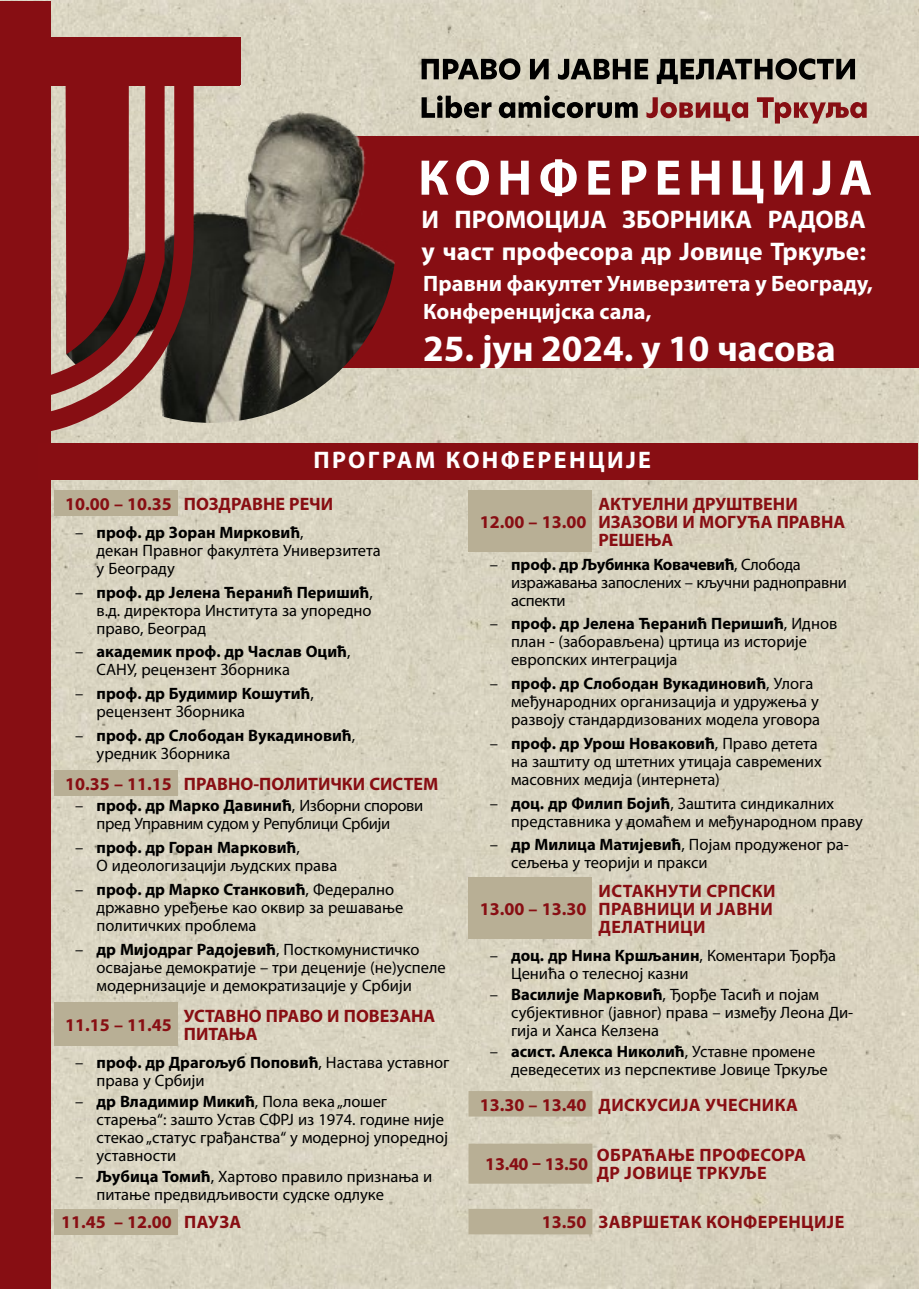
<style>
.page{position:relative;width:919px;height:1289px;background:#fff}
.page>*{position:absolute;margin:0;border:0;box-sizing:border-box;transform-origin:0 0}
.t1{font:700 50.55px "Myriad Pro";letter-spacing:.13em;color:#fff}
.t2{font:700 37.2px "Myriad Pro";color:#fff}
.t3{font:700 25.5px/31.7px "Myriad Pro";color:#fff}
.t4{font:700 24px "Myriad Pro";letter-spacing:.1em;color:#fff}
.t5{font:700 22.35px/27.8px "Myriad Pro";color:#fff}
.t6{font:700 18px/18px "Myriad Pro";color:#880e13}
.t7{font:700 18px/18px "Myriad Pro";letter-spacing:.02em;color:#880e13}
.t8{font:16.5px/18px "Myriad Pro";color:#000}
.t9{font:16.5px/18px "Myriad Pro";letter-spacing:-.02em;color:#000}
.t10{font:700 16.5px/18px "Myriad Pro";color:#000}
.s1{font-weight:700}
.s2{font-weight:400}
</style>
<div class="page">
<img style="left:0;top:0;width:918px;height:1288px">
<div style="left:312px;top:137px;width:606px;height:231px;background:#870e13"></div>
<img style="left:259px;top:107px;width:137px;height:316px">
<svg style="left:51px;top:28px;width:208px;height:28px;background:#a65955"></svg>
<svg style="left:51px;top:56px;width:208px;height:387px;background:#8e5752"></svg>
<div style="left:0;top:1px;width:51px;height:1287px;background:#870e13"></div>
<svg style="left:421px;top:58px;width:445px;height:66px;background:#9f9285"></svg>
<div style="left:54px;top:490px;width:124px;height:25px;background:#b8af95"></div>
<div style="left:54px;top:770px;width:124px;height:26px;background:#b8af95"></div>
<div style="left:54px;top:1002px;width:124px;height:43px;background:#b8af95"></div>
<div style="left:54px;top:1208px;width:124px;height:26px;background:#b8af95"></div>
<div style="left:468px;top:490px;width:124px;height:61px;background:#b8af95"></div>
<div style="left:468px;top:877px;width:124px;height:61px;background:#b8af95"></div>
<svg style="left:468px;top:1091px;width:124px;height:143px;background:#c4bca5"></svg>
<div style="left:38px;top:443px;width:880px;height:36px;background:#880e13"></div>
<h1 class="t1" style="left:418px;top:145px;width:455px">КОНФЕРЕНЦИЈА</h1>
<h3 class="t3" style="left:421px;top:203px;width:446px">И ПРОМОЦИЈА ЗБОРНИКА РАДОВА у част професора др Јовице Тркуље:</h3>
<h3 class="t5" style="left:423px;top:269px;width:451px">Правни факултет Универзитета у Београду,<br>Конференцијска сала,</h3>
<h2 class="t2" style="left:423px;top:324px;width:414px">25. јун 2024. у 10 часова</h2>
<h3 class="t4" style="left:313px;top:444px;width:339px">ПРОГРАМ КОНФЕРЕНЦИЈЕ</h3>
<p class="t6" style="left:65px;top:494px;width:269px">10.00 – 10.35 ПОЗДРАВНЕ РЕЧИ</p>
<p class="t8" style="left:97px;top:523px;width:285px;text-indent:-21px">– <span class="s1">проф. др Зоран Мирковић</span>,<br>декан Правног факултета Универзитета у Београду</p>
<p class="t8" style="left:97px;top:582px;width:278px;text-align:justify;text-indent:-21px">– <span class="s1">проф. др Јелена Ћеранић Перишић</span>, в.д. директора Института за упоредно право, Београд</p>
<p class="t10" style="left:97px;top:642px;width:255px;text-indent:-21px"><span class="s2">–</span> академик проф. др Часлав Оцић<span class="s2">,<br>САНУ, рецензент Зборника</span></p>
<p class="t10" style="left:97px;top:684px;width:219px;text-indent:-21px"><span class="s2">–</span> проф. др Будимир Кошутић<span class="s2">, рецензент Зборника</span></p>
<p class="t10" style="left:97px;top:725px;width:260px;text-indent:-21px"><span class="s2">–</span> проф. др Слободан Вукадиновић<span class="s2">, уредник Зборника</span></p>
<p class="t6" style="left:65px;top:774px;width:374px">10.35 – 11.15 ПРАВНО-ПОЛИТИЧКИ СИСТЕМ</p>
<p class="t9" style="left:97px;top:796px;width:328px;text-indent:-21px">– <span class="s1">проф. др Марко Давинић</span>, Изборни спорови пред Управним судом у Републици Србији</p>
<p class="t8" style="left:97px;top:838px;width:242px;text-indent:-21px">– <span class="s1">проф. др Горан Марковић</span>,<br>О идеологизацији људских права</p>
<p class="t8" style="left:97px;top:879px;width:308px;text-indent:-21px">– <span class="s1">проф. др Марко Станковић</span>, Федерално државно уређење као оквир за решавање политичких проблема</p>
<p class="t8" style="left:97px;top:939px;width:350px;text-indent:-21px">– <span class="s1">др Мијодраг Радојевић</span>, Посткомунистичко освајање демократије – три деценије (не)успеле модернизације и демократизације у Србији</p>
<p class="t6" style="left:65px;top:1015px;width:108px">11.15 – 11.45</p>
<p class="t6" style="left:184px;top:1006px;width:253px">УСТАВНО ПРАВО И ПОВЕЗАНА<br>ПИТАЊА</p>
<p class="t8" style="left:97px;top:1052px;width:354px;text-indent:-21px">– <span class="s1">проф. др Драгољуб Поповић</span>, Настава уставног права у Србији</p>
<p class="t8" style="left:97px;top:1091px;width:353px;text-indent:-21px">– <span class="s1">др Владимир Микић</span>, Пола века „лошег старења“: зашто Устав СФРЈ из 1974. године није стекао „статус грађанства“ у модерној упоредној уставности</p>
<p class="t8" style="left:97px;top:1166px;width:337px;text-indent:-21px">– <span class="s1">Љубица Томић</span>, Хартово правило признања и питање предвидљивости судске одлуке</p>
<p class="t6" style="left:61px;top:1212px;width:182px">11.45 – 12.00 ПАУЗА</p>
<p class="t6" style="left:598px;top:494px;width:248px">АКТУЕЛНИ ДРУШТВЕНИ<br>ИЗАЗОВИ И МОГУЋА ПРАВНА<br>РЕШЕЊА</p>
<p class="t9" style="left:511px;top:554px;width:337px;text-indent:-21px">– <span class="s1">проф. др Љубинка Ковачевић</span>, Слобода изражавања запослених – кључни радноправни аспекти</p>
<p class="t8" style="left:511px;top:614px;width:328px;text-indent:-21px">– <span class="s1">проф. др Јелена Ћеранић Перишић</span>, Иднов план - (заборављена) цртица из историје европских интеграција</p>
<p class="t8" style="left:511px;top:674px;width:311px;text-indent:-21px">– <span class="s1">проф. др Слободан Вукадиновић</span>, Улога међународних организација и удружења у развоју стандардизованих модела уговора</p>
<p class="t8" style="left:511px;top:734px;width:312px;text-indent:-21px">– <span class="s1">проф. др Урош Новаковић</span>, Право детета на заштиту од штетних утицаја савремених масовних медија (интернета)</p>
<p class="t8" style="left:511px;top:793px;width:353px;text-indent:-21px">– <span class="s1">доц. др Филип Бојић</span>, Заштита синдикалних представника у домаћем и међународном праву</p>
<p class="t8" style="left:511px;top:835px;width:339px;text-indent:-21px">– <span class="s1">др Милица Матијевић</span>, Појам продуженог ра&shy;сељења у теорији и пракси</p>
<p class="t6" style="left:479px;top:899px;width:108px">13.00 – 13.30</p>
<p class="t6" style="left:479px;top:512px;width:108px">12.00 – 13.00</p>
<p class="t7" style="left:598px;top:881px;width:178px">ИСТАКНУТИ СРПСКИ<br>ПРАВНИЦИ И ЈАВНИ<br>ДЕЛАТНИЦИ</p>
<p class="t8" style="left:511px;top:946px;width:327px;text-indent:-21px">– <span class="s1">доц. др Нина Кршљанин</span>, Коментари Ђорђа<br>Ценића о телесној казни</p>
<p class="t8" style="left:511px;top:985px;width:344px;text-indent:-21px">– <span class="s1">Василије Марковић</span>, Ђорђе Тасић и појам субјективног (јавног) права – између Леона Ди&shy;гија и Ханса Келзена</p>
<p class="t8" style="left:511px;top:1042px;width:318px;text-indent:-21px">– <span class="s1">асист. Алекса Николић</span>, Уставне промене деведесетих из перспективе Јовице Тркуље</p>
<p class="t7" style="left:479px;top:1094px;width:320px">13.30 – 13.40 ДИСКУСИЈА УЧЕСНИКА</p>
<p class="t6" style="left:485px;top:1154px;width:105px">13.40 – 13.50</p>
<p class="t7" style="left:596px;top:1145px;width:211px">ОБРАЋАЊЕ ПРОФЕСОРА<br>ДР ЈОВИЦЕ ТРКУЉЕ</p>
<p class="t7" style="left:541px;top:1212px;width:304px">13.50 ЗАВРШЕТАК КОНФЕРЕНЦИЈЕ</p>
</div>
